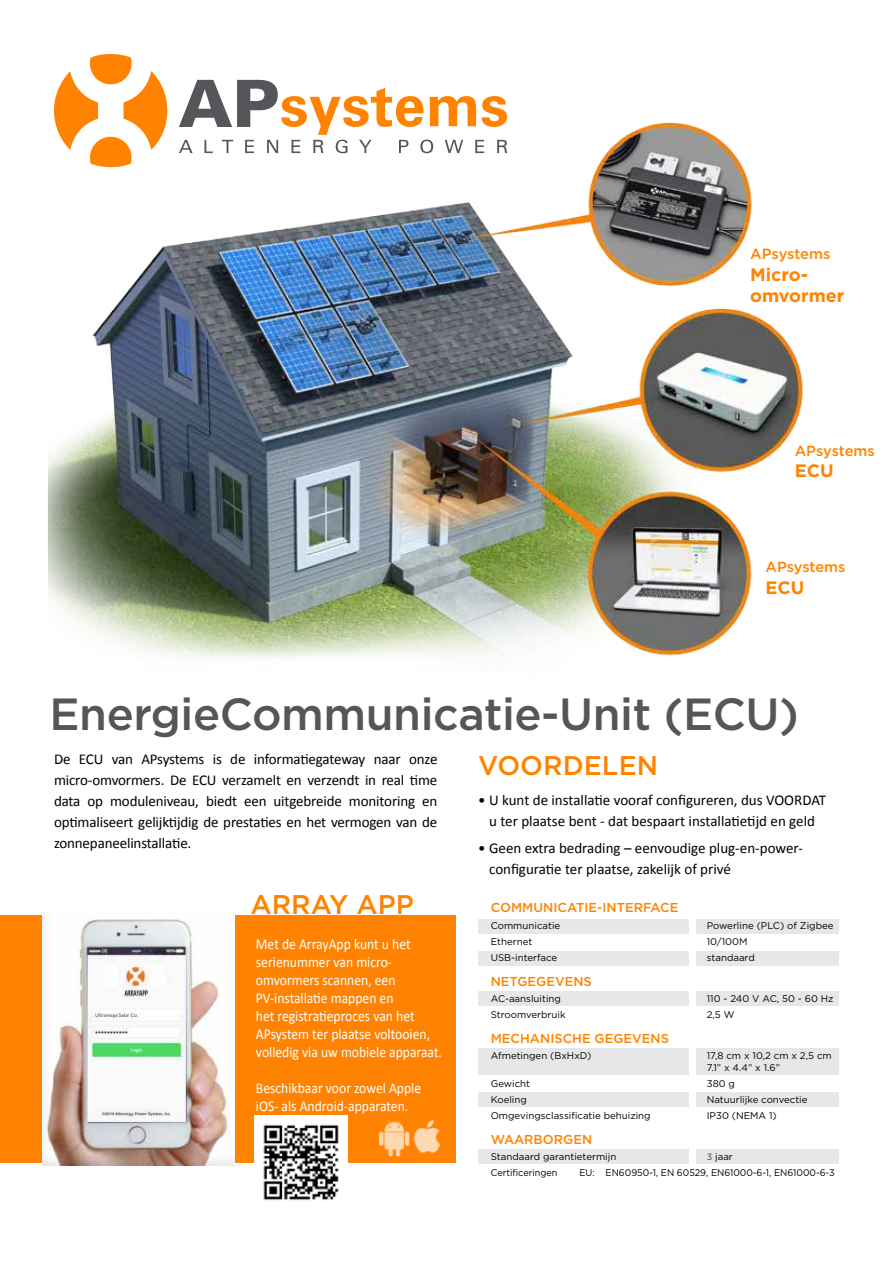
<style>
.page{position:relative;width:893px;height:1263px;background:#fff}
.page>*{position:absolute;margin:0;border:0;box-sizing:border-box;transform-origin:0 0}
.t1{font:500 45px "Gotham";letter-spacing:-.01em;color:#55565a}
.t2{font:500 27px "Gotham";color:#ff8300}
.t3{font:700 18px/21.6px "Gotham";color:#ff8300}
.t4{font:15px/21px "Calibri";color:#000;text-align:justify}
.t5{font:15px/18px "Calibri";color:#fff;scale:.91 1}
.t6{font:500 14.7px "Gotham";letter-spacing:-.005em;color:#ff8300}
.t7{font:500 12.9px "Gotham";color:#ff8300}
.t8{font:9.75px/12px "Gotham";color:#000}
.t9{font:9.75px "Gotham";color:#000;scale:.94 1}
.s1{font-size:9px;color:#404040}
</style>
<div class="page">
<img style="left:48px;top:111px;width:756px;height:548px">
<svg style="left:54px;top:54px;width:113px;height:114px"></svg>
<svg style="left:179px;top:80px;width:328px;height:73px"></svg>
<div style="left:478px;top:919px;width:361px;height:14px;background:#e6e7e8"></div>
<div style="left:478px;top:951px;width:361px;height:14px;background:#e6e7e8"></div>
<div style="left:478px;top:991px;width:361px;height:14px;background:#e6e7e8"></div>
<div style="left:478px;top:1048px;width:361px;height:26px;background:#e6e7e8"></div>
<div style="left:478px;top:1092px;width:361px;height:14px;background:#e6e7e8"></div>
<div style="left:478px;top:1150px;width:361px;height:14px;background:#e6e7e8"></div>
<div style="left:690px;top:892px;width:6px;height:298px;background:#fff"></div>
<div style="left:0;top:915px;width:456px;height:247px;background:#ff8300"></div>
<img style="left:42px;top:915px;width:193px;height:251px">
<img style="left:380px;top:1119px;width:61px;height:38px">
<img style="left:255px;top:1116px;width:93px;height:85px">
<p class="t6" style="left:750px;top:244px;width:82px">APsystems</p>
<p class="t3" style="left:750px;top:264px;width:96px">Micro&shy;omvormer</p>
<p class="t6" style="left:795px;top:441px;width:82px">APsystems</p>
<p class="t3" style="left:795px;top:460px;width:40px">ECU</p>
<p class="t6" style="left:765px;top:557px;width:82px">APsystems</p>
<p class="t3" style="left:765px;top:577px;width:40px">ECU</p>
<h1 class="t1" style="left:50px;top:684px;width:751px">EnergieCommunicatie-Unit (ECU)</h1>
<p class="t4" style="left:54px;top:749px;width:385px">De ECU van APsystems is de informatiegateway naar onze micro-omvormers. De ECU verzamelt en verzendt in real time data op moduleniveau, biedt een uitgebreide monitoring en optimaliseert gelijktijdig de prestaties en het vermogen van de zonnepaneelinstallatie.</p>
<h2 class="t2" style="left:478px;top:747px;width:181px">VOORDELEN</h2>
<p class="t4" style="left:478px;top:789px;width:349px;text-align:center">• U kunt de installatie vooraf configureren, dus VOORDAT u ter plaatse bent - dat bespaart installatietijd en geld</p>
<p class="t4" style="left:489px;top:837px;width:315px;text-indent:-11px">• Geen extra bedrading – eenvoudige plug-en-power&shy;configuratie ter plaatse, zakelijk of privé</p>
<h2 class="t2" style="left:250px;top:887px;width:165px">ARRAY APP</h2>
<p class="t5" style="left:256px;top:935px;width:206px">Met de ArrayApp kunt u het serienummer van micro&shy;omvormers scannen, een<br>PV-installatie mappen en<br>het registratieproces van het<br>APsystem ter plaatse voltooien, volledig via uw mobiele apparaat.</p>
<p class="t5" style="left:256px;top:1079px;width:183px">Beschikbaar voor zowel Apple iOS- als Android-apparaten.</p>
<p class="t7" style="left:491px;top:899px;width:189px">COMMUNICATIE-INTERFACE</p>
<p class="t8" style="left:491px;top:919px;width:71px">Communicatie</p>
<p class="t8" style="left:707px;top:919px;width:128px">Powerline (PLC) of Zigbee</p>
<p class="t8" style="left:491px;top:935px;width:43px">Ethernet</p>
<p class="t8" style="left:707px;top:935px;width:42px">10/100M</p>
<p class="t8" style="left:491px;top:951px;width:68px">USB-interface</p>
<p class="t8" style="left:707px;top:951px;width:50px">standaard</p>
<p class="t7" style="left:491px;top:973px;width:103px">NETGEGEVENS</p>
<p class="t8" style="left:491px;top:992px;width:72px">AC-aansluiting</p>
<p class="t8" style="left:707px;top:992px;width:128px">110 - 240 V AC, 50 - 60 Hz</p>
<p class="t8" style="left:491px;top:1008px;width:76px">Stroomverbruik</p>
<p class="t8" style="left:707px;top:1008px;width:29px">2,5 W</p>
<p class="t7" style="left:491px;top:1030px;width:180px">MECHANISCHE GEGEVENS</p>
<p class="t8" style="left:491px;top:1049px;width:102px">Afmetingen (BxHxD)</p>
<p class="t8" style="left:707px;top:1049px;width:126px">17,8 cm x 10,2 cm x 2,5 cm<br>7.1” x 4.4” x 1.6”</p>
<p class="t8" style="left:491px;top:1077px;width:41px">Gewicht</p>
<p class="t8" style="left:707px;top:1077px;width:30px">380 g</p>
<p class="t8" style="left:491px;top:1093px;width:38px">Koeling</p>
<p class="t8" style="left:707px;top:1093px;width:102px">Natuurlijke convectie</p>
<p class="t8" style="left:491px;top:1110px;width:161px">Omgevingsclassificatie behuizing</p>
<p class="t8" style="left:707px;top:1110px;width:72px">IP30 (NEMA 1)</p>
<p class="t7" style="left:491px;top:1131px;width:103px">WAARBORGEN</p>
<p class="t8" style="left:491px;top:1150px;width:127px">Standaard garantietermijn</p>
<p class="t8" style="left:707px;top:1150px;width:28px"><span class="s1">3</span> jaar</p>
<p class="t9" style="left:491px;top:1167px;width:72px">Certificeringen</p>
<p class="t9" style="left:579px;top:1167px;width:273px">EU: EN60950-1, EN 60529, EN61000-6-1, EN61000-6-3</p>
</div>
